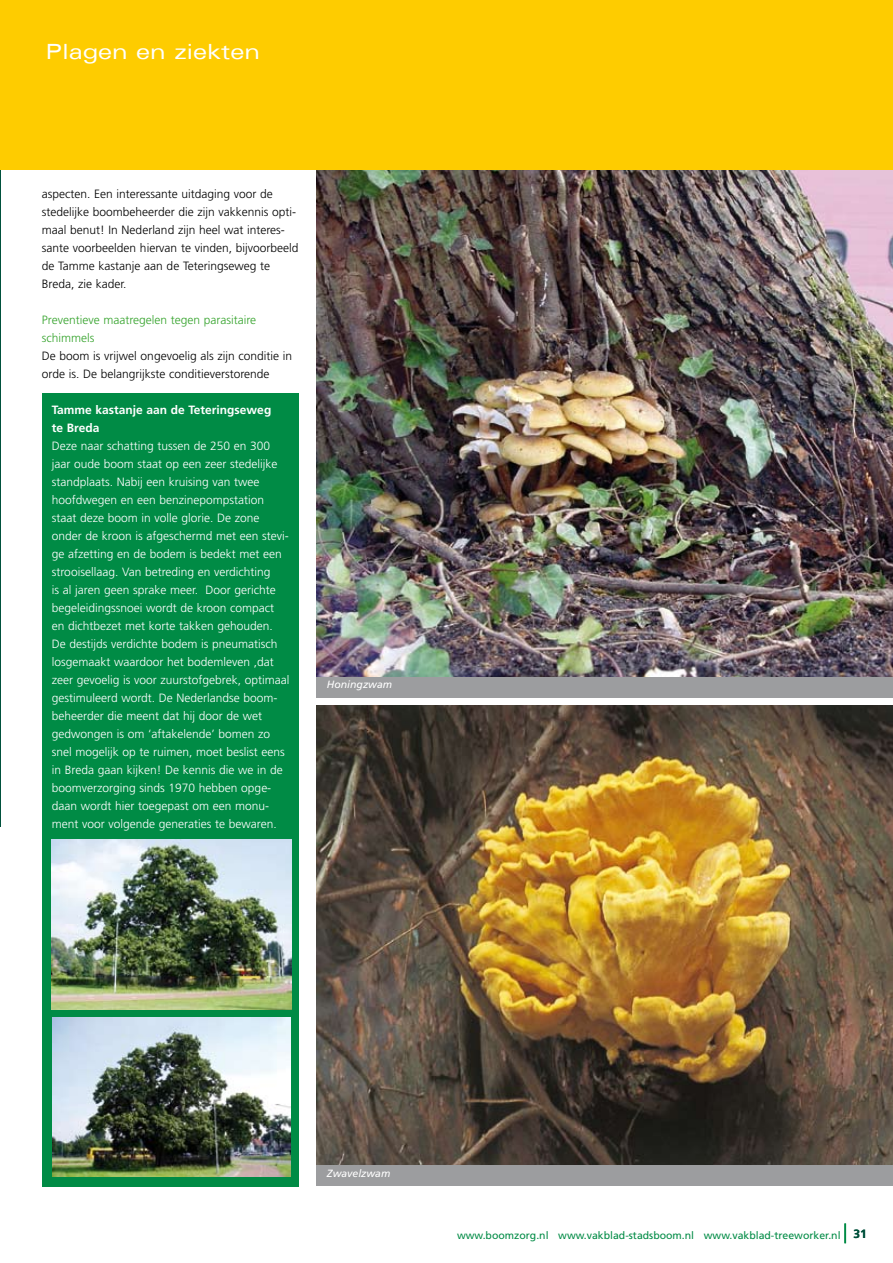
<style>
.page{position:relative;width:893px;height:1263px;background:#fff}
.page>*{position:absolute;margin:0;border:0;box-sizing:border-box;transform-origin:0 0}
.t1{font:expanded 21px "Univers";color:#fff}
.t2{font:300 12px/18px "Frutiger";color:#fff}
.t3{font:300 12px/18px "Frutiger";color:#000}
.t4{font:300 12px/18px "Frutiger";color:#35a32c}
.t5{font:700 12px/18px "Frutiger";color:#fff}
.t6{font:10.5px "Frutiger";color:#008b45}
.t7{font:italic 10.5px "Frutiger";color:#fff}
.s1{font-weight:700;font-size:12px;color:#00513c}
</style>
<div class="page">
<hr style="left:844px;top:1223px;width:2px;height:20px;background:#008b45">
<hr style="left:0;top:0;width:1px;height:826px;background:#00513c">
<div style="left:42px;top:393px;width:256px;height:793px;background:#008b45"></div>
<img style="left:53px;top:1017px;width:237px;height:160px">
<img style="left:316px;top:706px;width:577px;height:459px">
<div style="left:316px;top:1165px;width:577px;height:21px;background:#9c9d9f"></div>
<img style="left:317px;top:170px;width:576px;height:507px">
<div style="left:317px;top:677px;width:576px;height:20px;background:#9c9d9f"></div>
<div style="left:0;top:0;width:893px;height:170px;background:#fecc00"></div>
<img style="left:52px;top:839px;width:240px;height:170px">
<h1 class="t1" style="left:45px;top:39px;width:216px">Plagen en ziekten</h1>
<p class="t3" style="left:42px;top:185px;width:258px">aspecten. Een interessante uitdaging voor de stedelijke boombeheerder die zijn vakkennis opti&shy;maal benut! In Nederland zijn heel wat interes&shy;sante voorbeelden hiervan te vinden, bijvoorbeeld de Tamme kastanje aan de Teteringseweg te Breda, zie kader.</p>
<p class="t4" style="left:42px;top:311px;width:216px">Preventieve maatregelen tegen parasitaire schimmels</p>
<p class="t3" style="left:42px;top:347px;width:252px">De boom is vrijwel ongevoelig als zijn conditie in orde is. De belangrijkste conditieverstorende</p>
<p class="t5" style="left:52px;top:401px;width:221px">Tamme kastanje aan de Teteringseweg te Breda</p>
<p class="t2" style="left:52px;top:437px;width:239px">Deze naar schatting tussen de 250 en 300 jaar oude boom staat op een zeer stedelijke standplaats. Nabij een kruising van twee hoofdwegen en een benzinepompstation staat deze boom in volle glorie. De zone onder de kroon is afgeschermd met een stevi&shy;ge afzetting en de bodem is bedekt met een strooisellaag. Van betreding en verdichting<br>is al jaren geen sprake meer. Door gerichte begeleidingssnoei wordt de kroon compact en dichtbezet met korte takken gehouden.<br>De destijds verdichte bodem is pneumatisch losgemaakt waardoor het bodemleven ,dat zeer gevoelig is voor zuurstofgebrek, optimaal gestimuleerd wordt. De Nederlandse boom&shy;beheerder die meent dat hij door de wet gedwongen is om ‘aftakelende’ bomen zo snel mogelijk op te ruimen, moet beslist eens in Breda gaan kijken! De kennis die we in de boomverzorging sinds 1970 hebben opge&shy;daan wordt hier toegepast om een monu&shy;ment voor volgende generaties te bewaren.</p>
<p class="t7" style="left:327px;top:679px;width:67px">Honingzwam</p>
<p class="t7" style="left:327px;top:1167px;width:65px">Zwavelzwam</p>
<p class="t6" style="left:457px;top:1229px;width:411px">www.boomzorg.nl www.vakblad-stadsboom.nl www.vakblad-treeworker.nl <span class="s1">31</span></p>
</div>
